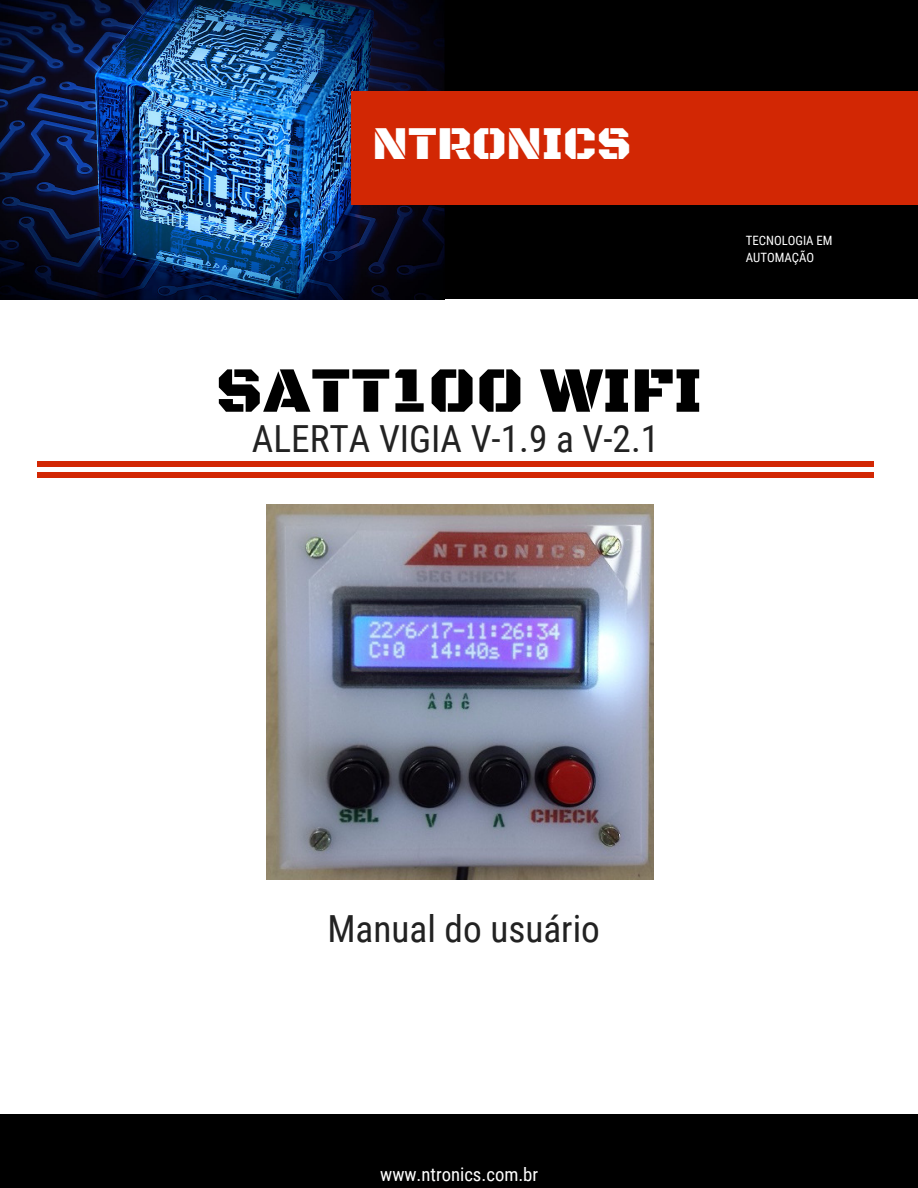
<style>
.page{position:relative;width:918px;height:1188px;background:#fff}
.page>*{position:absolute;margin:0;border:0;box-sizing:border-box;transform-origin:0 0}
.t1{font:65.4px "Black Ops One";color:#000}
.t2{font:48.15px "Black Ops One";color:#fff}
.t3{font:37.35px "Roboto Condensed";color:#222}
.t4{font:18.75px "Roboto Condensed";color:#fff}
.t5{font:12.75px/16.8px "Roboto Condensed";color:#fff}
</style>
<div class="page">
<div style="left:444px;top:0;width:474px;height:299px;background:#000"></div>
<img style="left:0;top:0;width:444px;height:299px">
<div style="left:373px;top:113px;width:545px;height:71px;background:#d22704"></div>
<div style="left:351px;top:183px;width:23px;height:22px;background:#d22704"></div>
<div style="left:373px;top:183px;width:545px;height:22px;background:#d22704"></div>
<div style="left:373px;top:91px;width:545px;height:23px;background:#d22704"></div>
<div style="left:351px;top:113px;width:23px;height:71px;background:#d22704"></div>
<div style="left:351px;top:91px;width:23px;height:23px;background:#d22704"></div>
<div style="left:0;top:1115px;width:918px;height:73px;background:#000"></div>
<div style="left:37px;top:461px;width:837px;height:5px;background:#d22704"></div>
<div style="left:37px;top:472px;width:837px;height:6px;background:#d22704"></div>
<img style="left:266px;top:505px;width:387px;height:374px">
<p class="t2" style="left:372px;top:115px;width:261px">NTRONICS</p>
<h1 class="t1" style="left:216px;top:352px;width:488px">SATT100 WIFI</h1>
<p class="t3" style="left:252px;top:418px;width:409px">ALERTA VIGIA V-1.9 a V-2.1</p>
<p class="t5" style="left:746px;top:232px;width:88px">TECNOLOGIA EM<br>AUTOMAÇÃO</p>
<p class="t3" style="left:327px;top:907px;width:274px">Manual do usuário</p>
<p class="t4" style="left:380px;top:1164px;width:159px">www.ntronics.com.br</p>
</div>
